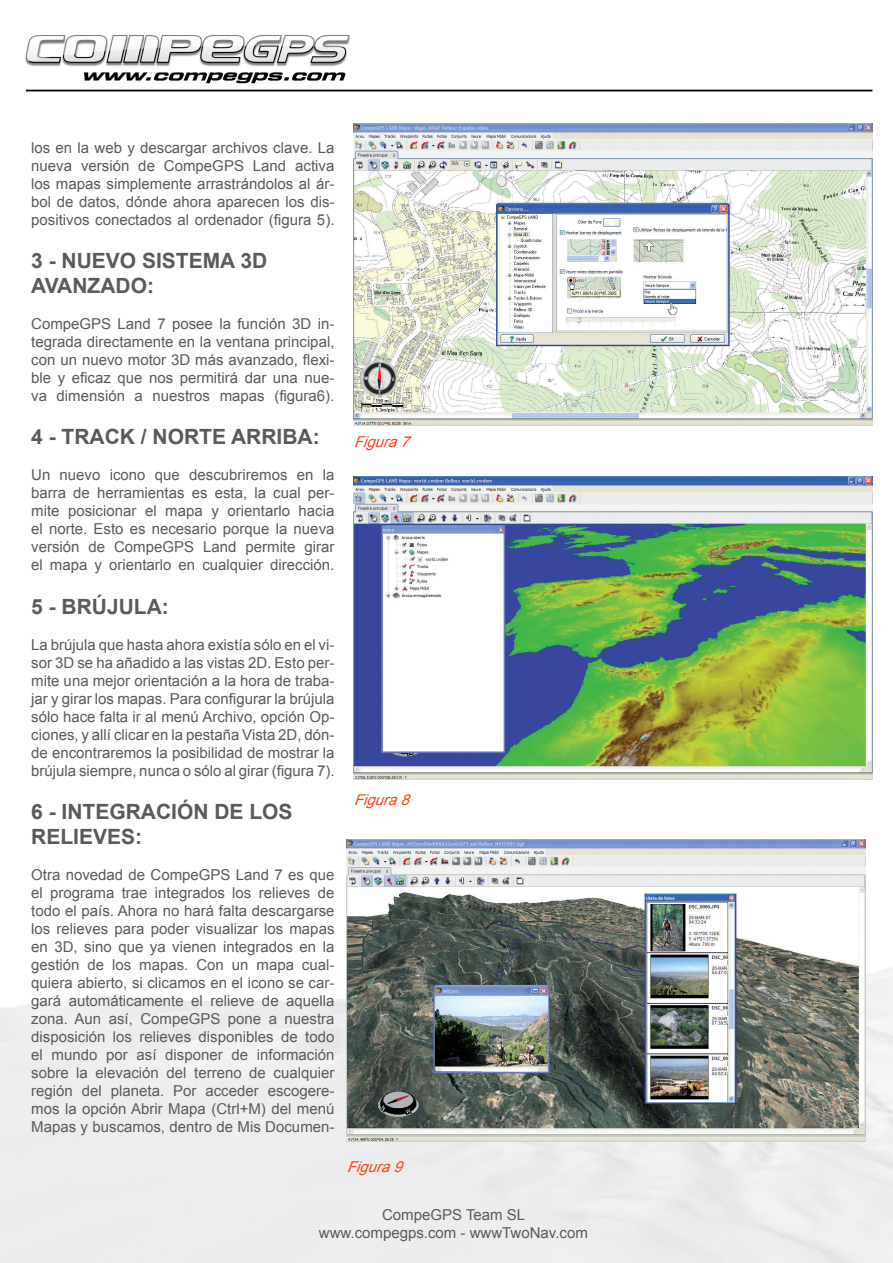
<style>
.page{position:relative;width:893px;height:1263px;background:#fff}
.page>*{position:absolute;margin:0;border:0;box-sizing:border-box;transform-origin:0 0}
.t1{font:700 21px/25.2px "Arial";color:#585a5e}
.t2{font:15px/18px "Arial";color:#585a5e;text-align:justify}
.t3{font:italic 15px "Arial";color:#ff4417}
</style>
<div class="page">
<img style="left:0;top:35px;width:893px;height:1228px">
<img style="left:354px;top:123px;width:518px;height:302px">
<img style="left:354px;top:477px;width:518px;height:302px">
<img style="left:347px;top:839px;width:518px;height:302px">
<p class="t2" style="left:31px;top:139px;width:305px">los en la web y descargar archivos clave. La nueva versión de CompeGPS Land activa los mapas simplemente arrastrándolos al ár&shy;bol de datos, dónde ahora aparecen los dis&shy;positivos conectados al ordenador (figura 5).</p>
<h1 class="t1" style="left:31px;top:249px;width:238px">3 - NUEVO SISTEMA 3D<br>AVANZADO:</h1>
<p class="t2" style="left:31px;top:315px;width:305px">CompeGPS Land 7 posee la función 3D in&shy;tegrada directamente en la ventana principal, con un nuevo motor 3D más avanzado, flexi&shy;ble y eficaz que nos permitirá dar una nue&shy;va dimensión a nuestros mapas (figura6).</p>
<h1 class="t1" style="left:31px;top:425px;width:290px">4 - TRACK / NORTE ARRIBA:</h1>
<p class="t2" style="left:31px;top:466px;width:305px">Un nuevo icono que descubriremos en la barra de herramientas es esta, la cual per&shy;mite posicionar el mapa y orientarlo hacia el norte. Esto es necesario porque la nueva versión de CompeGPS Land permite girar el mapa y orientarlo en cualquier dirección.</p>
<h1 class="t1" style="left:31px;top:594px;width:139px">5 - BRÚJULA:</h1>
<p class="t2" style="left:31px;top:635px;width:305px">La brújula que hasta ahora existía sólo en el vi&shy;sor 3D se ha añadido a las vistas 2D. Esto per&shy;mite una mejor orientación a la hora de traba&shy;jar y girar los mapas. Para configurar la brújula sólo hace falta ir al menú Archivo, opción Op&shy;ciones, y allí clicar en la pestaña Vista 2D, dón&shy;de encontraremos la posibilidad de mostrar la brújula siempre, nunca o sólo al girar (figura 7).</p>
<h1 class="t1" style="left:31px;top:799px;width:263px">6 - INTEGRACIÓN DE LOS<br>RELIEVES:</h1>
<p class="t2" style="left:31px;top:866px;width:305px">Otra novedad de CompeGPS Land 7 es que el programa trae integrados los relieves de todo el país. Ahora no hará falta descargarse los relieves para poder visualizar los mapas en 3D, sino que ya vienen integrados en la gestión de los mapas. Con un mapa cual&shy;quiera abierto, si clicamos en el icono se car&shy;gará automáticamente el relieve de aquella zona. Aun así, CompeGPS pone a nuestra disposición los relieves disponibles de todo el mundo por así disponer de información sobre la elevación del terreno de cualquier región del planeta. Por acceder escogere&shy;mos la opción Abrir Mapa (Ctrl+M) del menú Mapas y buscamos, dentro de Mis Documen-</p>
<p class="t3" style="left:354px;top:432px;width:64px">Figura7</p>
<p class="t3" style="left:354px;top:790px;width:64px">Figura8</p>
<p class="t3" style="left:347px;top:1157px;width:64px">Figura9</p>
<p class="t2" style="left:319px;top:1206px;width:270px;text-align:center">CompeGPS Team SL www.compegps.com - wwwTwoNav.com</p>
</div>
